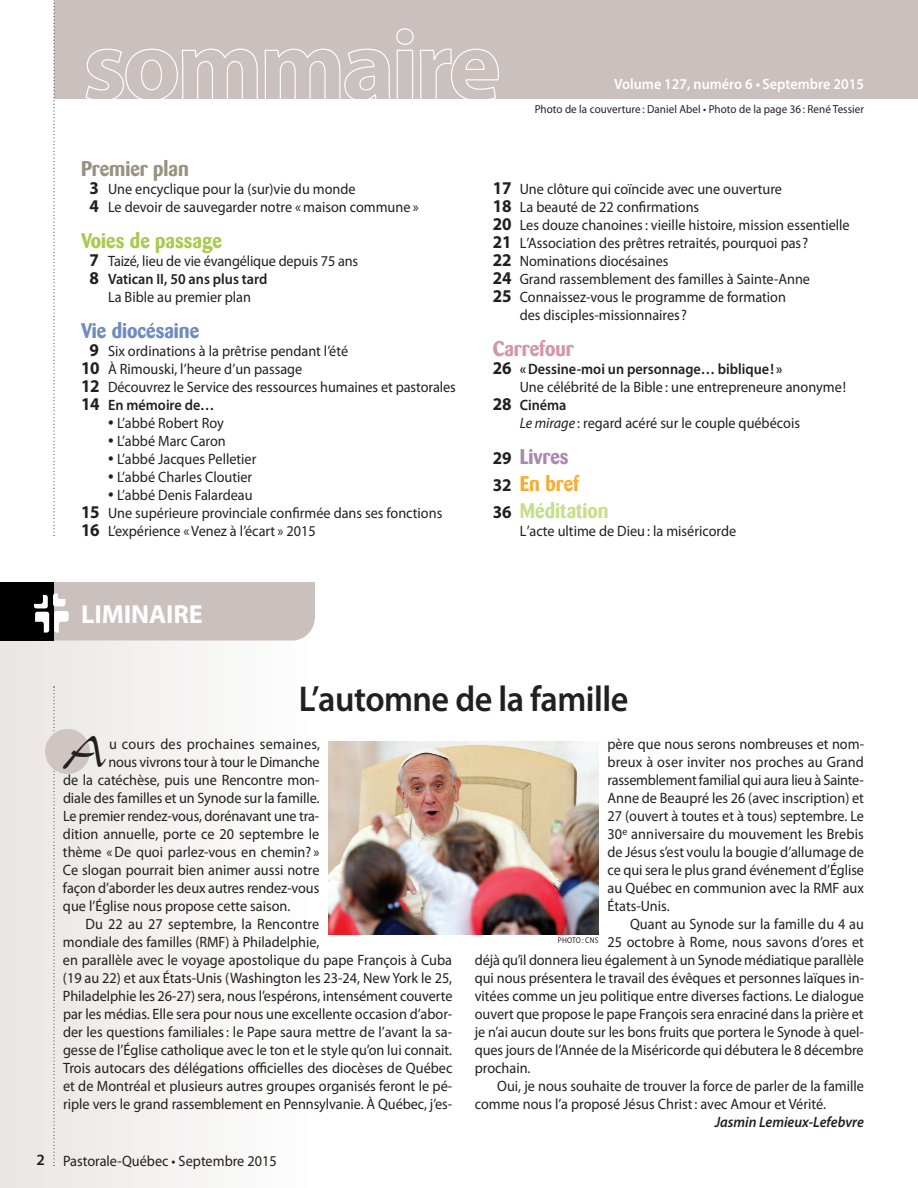
<style>
.page{position:relative;width:918px;height:1188px;background:#fff}
.page>*{position:absolute;margin:0;border:0;box-sizing:border-box;transform-origin:0 0}
.t1{font:55.65px "Charme";color:#231f20;scale:.75 1}
.t2{font:600 36px "Myriad Pro";letter-spacing:-.015em;color:#231f20;scale:.95 1}
.t3{font:700 26.25px "Myriad Pro";letter-spacing:-.005em;color:#fff}
.t4{font:700 21px/27px "Barmeno";color:#c8de8a;scale:.95 1}
.t5{font:700 21px "Barmeno";color:#a8ca50;scale:.95 1}
.t6{font:700 21px "Barmeno";color:#6e8bbf;scale:.95 1}
.t7{font:700 21px "Barmeno";color:#989380;scale:.95 1}
.t8{font:700 21px "Barmeno";color:#d495a7;scale:.95 1}
.t9{font:15px/18px "Myriad Pro";color:#231f20;scale:.95 1}
.t10{font:600 15px "Myriad Pro";color:#231f20;scale:.95 1}
.t11{font:600 15px "Myriad Pro";color:#fff;scale:.95 1}
.t12{font:15px "Myriad Pro";letter-spacing:.02em;color:#231f20;scale:.95 1}
.t13{font:italic 600 15px "Myriad Pro";color:#231f20;scale:.95 1}
.t14{font:11.7px "Myriad Pro";letter-spacing:.005em;color:#231f20;scale:.95 1}
.t15{font:8.25px "Myriad Pro";letter-spacing:.02em;color:#231f20;scale:.9 1}
.s1{font-weight:700;font-size:18px}
.s2{font-weight:600}
.s3{font-size:21px}
.s4{font-style:italic}
.s5{font-family:"Myriad Pro";font-size:18px;color:#231f20}
.s6{color:#aa87b0}
.s7{color:#f4ae35}
.s8{font-weight:600;font-size:15.75px}
</style>
<div class="page">
<svg style="left:53px;top:686px;width:2px;height:480px"></svg>
<div style="left:54px;top:0;width:864px;height:99px;background:#cac0be"></div>
<svg style="left:86px;top:48px;width:172px;height:51px"></svg>
<svg style="left:264px;top:28px;width:235px;height:71px"></svg>
<div style="left:45px;top:729px;width:45px;height:45px;background:#cfc6c3;border-radius:50%"></div>
<svg style="left:0;top:582px;width:315px;height:59px;background:#ada5a3"></svg>
<img style="left:328px;top:741px;width:270px;height:193px">
<svg style="left:53px;top:0;width:2px;height:536px"></svg>
<h3 class="t7" style="left:81px;top:158px;width:115px">Premier plan</h3>
<p class="t9" style="left:90px;top:181px;width:348px"><span class="s1">3</span> Une encyclique pour la (sur)vie du monde<br><span class="s1">4</span> Le devoir de sauvegarder notre « maison commune »</p>
<h3 class="t5" style="left:81px;top:230px;width:150px">Voies de passage</h3>
<p class="t9" style="left:90px;top:253px;width:284px"><span class="s1">7</span> Taizé, lieu de vie évangélique depuis 75 ans</p>
<p class="t10" style="left:90px;top:273px;width:189px"><span class="s1">8</span> Vatican II, 50 ans plus tard</p>
<p class="t9" style="left:108px;top:289px;width:152px">La Bible au premier plan</p>
<h3 class="t6" style="left:81px;top:320px;width:126px">Vie diocésaine</h3>
<p class="t9" style="left:81px;top:343px;width:396px;text-indent:9px"><span class="s1">9</span> Six ordinations à la prêtrise pendant l’été<br><span class="s1">10</span> À Rimouski, l’heure d’un passage<br><span class="s1">12</span> Découvrez le Service des ressources humaines et pastorales <span class="s1">14</span> <span class="s2">En mémoire de…</span></p>
<p class="t9" style="left:108px;top:415px;width:123px"><span class="s3">•</span> L’abbé Robert Roy</p>
<p class="t9" style="left:108px;top:433px;width:126px"><span class="s3">•</span> L’abbé Marc Caron</p>
<p class="t9" style="left:108px;top:451px;width:158px"><span class="s3">•</span> L’abbé Jacques Pelletier</p>
<p class="t9" style="left:108px;top:469px;width:153px"><span class="s3">•</span> L’abbé Charles Cloutier</p>
<p class="t9" style="left:81px;top:487px;width:382px;text-indent:27px"><span class="s3">•</span> L’abbé Denis Falardeau<br><span class="s1">15</span> Une supérieure provinciale confirmée dans ses fonctions<br><span class="s1">16</span> L’expérience « Venez à l’écart » 2015</p>
<h3 class="t3" style="left:81px;top:604px;width:123px">LIMINAIRE</h3>
<p class="t11" style="left:614px;top:79px;width:265px">Volume 127, numéro 6 • Septembre 2015</p>
<p class="t14" style="left:535px;top:105px;width:348px">Photo de la couverture : Daniel Abel • Photo de la page 36 : René Tessier</p>
<p class="t9" style="left:493px;top:181px;width:306px"><span class="s1">17</span> Une clôture qui coïncide avec une ouverture</p>
<p class="t9" style="left:493px;top:199px;width:219px"><span class="s1">18</span> La beauté de 22 confirmations</p>
<p class="t9" style="left:493px;top:217px;width:377px"><span class="s1">20</span> Les douze chanoines : vieille histoire, mission essentielle</p>
<p class="t9" style="left:493px;top:235px;width:334px"><span class="s1">21</span> L’Association des prêtres retraités, pourquoi pas?</p>
<p class="t9" style="left:493px;top:253px;width:187px"><span class="s1">22</span> Nominations diocésaines</p>
<p class="t9" style="left:493px;top:271px;width:336px"><span class="s1">24</span> Grand rassemblement des familles à Sainte-Anne</p>
<p class="t9" style="left:493px;top:289px;width:310px"><span class="s1">25</span> Connaissez-vous le programme de formation</p>
<p class="t9" style="left:520px;top:307px;width:177px">des disciples-missionnaires?</p>
<h3 class="t8" style="left:493px;top:338px;width:87px">Carrefour</h3>
<p class="t10" style="left:493px;top:363px;width:306px"><span class="s1">26</span> « Dessine-moi un personnage… biblique!»</p>
<p class="t9" style="left:520px;top:379px;width:345px">Une célébrité de la Bible : une entrepreneure anonyme!</p>
<p class="t10" style="left:493px;top:399px;width:79px"><span class="s1">28</span> Cinéma</p>
<p class="t9" style="left:520px;top:415px;width:297px"><span class="s4">Le mirage</span> : regard acéré sur le couple québécois</p>
<h3 class="t4" style="left:493px;top:443px;width:124px"><span class="s5">29</span> <span class="s6">Livres<br></span><span class="s5">32</span> <span class="s7">En bref<br></span><span class="s5">36</span> Méditation</h3>
<p class="t9" style="left:520px;top:523px;width:229px">L’acte ultime de Dieu : la miséricorde</p>
<h2 class="t2" style="left:299px;top:685px;width:348px">L’automne de la famille</h2>
<h1 class="t1" style="left:63px;top:733px;width:59px">A</h1>
<p class="t12" style="left:109px;top:739px;width:224px">u cours des prochaines semaines,</p>
<p class="t9" style="left:108px;top:754px;width:224px">nous vivrons tour à tour le Dimanche</p>
<p class="t9" style="left:63px;top:772px;width:272px">de la catéchèse, puis une Rencontre mon-</p>
<p class="t9" style="left:63px;top:790px;width:272px">diale des familles et un Synode sur la famille.</p>
<p class="t9" style="left:63px;top:808px;width:271px">Le premier rendez-vous, dorénavant une tra-</p>
<p class="t9" style="left:63px;top:826px;width:271px">dition annuelle, porte ce 20 septembre le</p>
<p class="t9" style="left:63px;top:844px;width:271px">thème « De quoi parlez-vous en chemin? »</p>
<p class="t9" style="left:63px;top:862px;width:271px">Ce slogan pourrait bien animer aussi notre</p>
<p class="t9" style="left:63px;top:880px;width:271px">façon d’aborder les deux autres rendez-vous</p>
<p class="t9" style="left:63px;top:898px;width:241px">que l’Église nous propose cette saison.</p>
<p class="t9" style="left:85px;top:916px;width:248px">Du 22 au 27 septembre, la Rencontre</p>
<p class="t9" style="left:63px;top:934px;width:272px">mondiale des familles (RMF) à Philadelphie,</p>
<p class="t9" style="left:63px;top:952px;width:411px">en parallèle avec le voyage apostolique du pape François à Cuba</p>
<p class="t9" style="left:63px;top:970px;width:411px">(19 au 22) et aux États-Unis (Washington les 23-24, New York le 25,</p>
<p class="t9" style="left:63px;top:988px;width:412px">Philadelphie les 26-27) sera, nous l’espérons, intensément couverte</p>
<p class="t9" style="left:63px;top:1006px;width:411px">par les médias. Elle sera pour nous une excellente occasion d’abor-</p>
<p class="t9" style="left:63px;top:1024px;width:411px">der les questions familiales : le Pape saura mettre de l’avant la sa-</p>
<p class="t9" style="left:63px;top:1042px;width:411px">gesse de l’Église catholique avec le ton et le style qu’on lui connait.</p>
<p class="t9" style="left:63px;top:1060px;width:412px">Trois autocars des délégations officielles des diocèses de Québec</p>
<p class="t9" style="left:63px;top:1078px;width:411px">et de Montréal et plusieurs autres groupes organisés feront le pé-</p>
<p class="t9" style="left:63px;top:1096px;width:411px">riple vers le grand rassemblement en Pennsylvanie. À Québec, j’es-</p>
<p class="t9" style="left:37px;top:1153px;width:254px"><span class="s8">2</span> Pastorale-Québec • Septembre 2015</p>
<p class="t9" style="left:608px;top:736px;width:272px;text-align:justify">père que nous serons nombreuses et nom&shy;breux à oser inviter nos proches au Grand rassemblement familial qui aura lieu à Sainte-Anne de Beaupré les 26 (avec inscription) et 27 (ouvert à toutes et à tous) septembre. Le 30<sup>e</sup> anniversaire du mouvement les Brebis de Jésus s’est voulu la bougie d’allumage de ce qui sera le plus grand événement d’Église au Québec en communion avec la RMF aux États-Unis.</p>
<p class="t9" style="left:630px;top:916px;width:248px">Quant au Synode sur la famille du 4 au</p>
<p class="t9" style="left:608px;top:934px;width:271px">25 octobre à Rome, nous savons d’ores et</p>
<p class="t9" style="left:475px;top:952px;width:411px">déjà qu’il donnera lieu également à un Synode médiatique parallèle</p>
<p class="t9" style="left:475px;top:970px;width:411px">qui nous présentera le travail des évêques et personnes laïques in-</p>
<p class="t9" style="left:475px;top:988px;width:411px">vitées comme un jeu politique entre diverses factions. Le dialogue</p>
<p class="t9" style="left:475px;top:1006px;width:411px">ouvert que propose le pape François sera enraciné dans la prière et</p>
<p class="t9" style="left:475px;top:1024px;width:411px">je n’ai aucun doute sur les bons fruits que portera le Synode à quel -</p>
<p class="t9" style="left:475px;top:1042px;width:411px">ques jours de l’Année de la Miséricorde qui débutera le 8 décembre</p>
<p class="t9" style="left:475px;top:1060px;width:60px">prochain.</p>
<p class="t9" style="left:497px;top:1078px;width:388px">oui, je nous souhaite de trouver la force de parler de la famille</p>
<p class="t9" style="left:475px;top:1096px;width:371px">comme nous l’a proposé Jésus Christ : avec Amour et Vérité.</p>
<p class="t13" style="left:715px;top:1117px;width:159px">Jasmin Lemieux-Lefebvre</p>
<p class="t15" style="left:558px;top:937px;width:46px">PhoTo : CNS</p>
</div>
